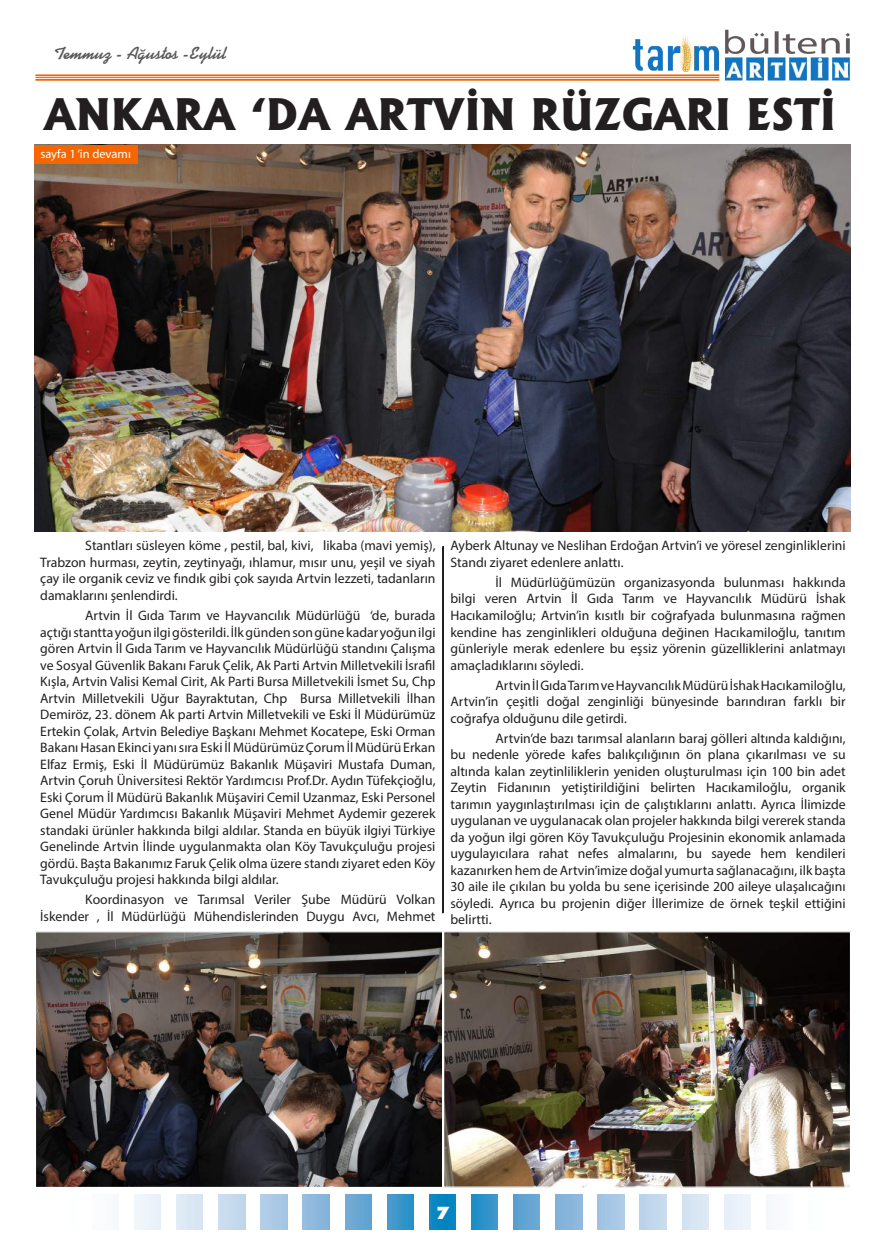
<style>
.page{position:relative;width:886px;height:1241px;background:#fff}
.page>*{position:absolute;margin:0;border:0;box-sizing:border-box;transform-origin:0 0}
.t1{font:800 41.5px "Albertus";color:#231f20}
.t2{font:700 17.5px "Kaufmann BT";color:#5a5a5d}
.t3{font:800 16.25px "Futura";color:#fff}
.t4{font:13.75px/16.5px "Myriad Pro";color:#231f20;text-align:justify}
.t5{font:12.5px "Myriad Pro";color:#fff}
</style>
<div class="page">
<hr style="left:35px;top:74px;width:684px;height:2px;background:#f66201">
<hr style="left:35px;top:77px;width:684px;height:1px;background:#f66201">
<hr style="left:35px;top:79px;width:684px;height:2px;background:#f66201">
<svg style="left:429px;top:1194px;width:27px;height:34px"></svg>
<svg style="left:471px;top:1194px;width:27px;height:34px"></svg>
<div style="left:387px;top:1194px;width:26px;height:34px;background:linear-gradient(to right,#4e9acd,#2691c7)"></div>
<div style="left:513px;top:1194px;width:27px;height:34px;background:#63a4d2"></div>
<div style="left:345px;top:1194px;width:26px;height:34px;background:#69a6d3"></div>
<div style="left:640px;top:1194px;width:26px;height:34px;background:#c1d7ed"></div>
<div style="left:682px;top:1194px;width:26px;height:34px;background:#d8e6f3"></div>
<div style="left:598px;top:1194px;width:26px;height:34px;background:#a6c7e4"></div>
<div style="left:724px;top:1194px;width:27px;height:34px;background:#ebf2f9"></div>
<div style="left:556px;top:1194px;width:26px;height:34px;background:#88b5dc"></div>
<div style="left:219px;top:1194px;width:26px;height:34px;background:#c5daed"></div>
<div style="left:261px;top:1194px;width:26px;height:34px;background:#abc9e5"></div>
<div style="left:176px;top:1194px;width:27px;height:34px;background:#dbe8f4"></div>
<div style="left:303px;top:1194px;width:26px;height:34px;background:#8db8dd"></div>
<div style="left:134px;top:1194px;width:27px;height:34px;background:#edf4fa"></div>
<div style="left:92px;top:1194px;width:27px;height:34px;background:#fafbfd"></div>
<div style="left:766px;top:1194px;width:27px;height:34px;background:#f7f9fc"></div>
<img style="left:631px;top:29px;width:219px;height:52px">
<img style="left:35px;top:145px;width:815px;height:386px">
<img style="left:37px;top:933px;width:404px;height:252px">
<div style="left:35px;top:931px;width:415px;height:256px;border:1px solid #fff"></div>
<img style="left:445px;top:933px;width:404px;height:252px">
<div style="left:443px;top:931px;width:408px;height:256px;border:1px solid #fff"></div>
<svg style="left:442px;top:545px;width:2px;height:368px"></svg>
<div style="left:35px;top:145px;width:103px;height:19px;background:#f56600"></div>
<p class="t2" style="left:54px;top:43px;width:174px">Temmuz - Ağustos -Eylül</p>
<h1 class="t1" style="left:44px;top:89px;width:794px">ANKARA ‘DA ARTVİN RÜZGARI ESTİ</h1>
<p class="t5" style="left:40px;top:146px;width:92px">sayfa 1 ‘in devamı</p>
<p class="t4" style="left:40px;top:537px;width:397px;text-indent:45px">Stantları süsleyen köme , pestil, bal, kivi, likaba (mavi yemiş), Trabzon hurması, zeytin, zeytinyağı, ıhlamur, mısır unu, yeşil ve siyah çay ile organik ceviz ve fındık gibi çok sayıda Artvin lezzeti, tadanların damaklarını şenlendirdi.</p>
<p class="t4" style="left:40px;top:607px;width:397px;text-indent:45px">Artvin İl Gıda Tarım ve Hayvancılık Müdürlüğü ‘de, burada açtığı stantta yoğun ilgi gösterildi. İlk günden son güne kadar yoğun ilgi gören Artvin İl Gıda Tarım ve Hayvancılık Müdürlüğü standını Çalışma ve Sosyal Güvenlik Bakanı Faruk Çelik, Ak Parti Artvin Milletvekili İsrafil Kışla, Artvin Valisi Kemal Cirit, Ak Parti Bursa Milletvekili İsmet Su, Chp Artvin Milletvekili Uğur Bayraktutan, Chp Bursa Milletvekili İlhan Demiröz, 23. dönem Ak parti Artvin Milletvekili ve Eski İl Müdürümüz Ertekin Çolak, Artvin Belediye Başkanı Mehmet Kocatepe, Eski Orman Bakanı Hasan Ekinci yanı sıra Eski İl Müdürümüz Çorum İl Müdürü Erkan Elfaz Ermiş, Eski İl Müdürümüz Bakanlık Müşaviri Mustafa Duman, Artvin Çoruh Üniversitesi Rektör Yardımcısı Prof.Dr. Aydın Tüfekçioğlu, Eski Çorum İl Müdürü Bakanlık Müşaviri Cemil Uzanmaz, Eski Personel Genel Müdür Yardımcısı Bakanlık Müşaviri Mehmet Aydemir gezerek standaki ürünler hakkında bilgi aldılar. Standa en büyük ilgiyi Türkiye Genelinde Artvin İlinde uygulanmakta olan Köy Tavukçuluğu projesi gördü. Başta Bakanımız Faruk Çelik olma üzere standı ziyaret eden Köy Tavukçuluğu projesi hakkında bilgi aldılar.</p>
<p class="t4" style="left:40px;top:891px;width:397px;text-align:right">Koordinasyon ve Tarımsal Veriler Şube Müdürü Volkan<br>İskender , İl Müdürlüğü Mühendislerinden Duygu Avcı, Mehmet</p>
<p class="t4" style="left:450px;top:537px;width:397px">Ayberk Altunay ve Neslihan Erdoğan Artvin’i ve yöresel zenginliklerini<br>Standı ziyaret edenlere anlattı.</p>
<p class="t4" style="left:450px;top:574px;width:397px;text-indent:45px">İl Müdürlüğümüzün organizasyonda bulunması hakkında bilgi veren Artvin İl Gıda Tarım ve Hayvancılık Müdürü İshak Hacıkamiloğlu; Artvin’in kısıtlı bir coğrafyada bulunmasına rağmen kendine has zenginlikleri olduğuna değinen Hacıkamiloğlu, tanıtım günleriyle merak edenlere bu eşsiz yörenin güzelliklerini anlatmayı amaçladıklarını söyledi.</p>
<p class="t4" style="left:450px;top:676px;width:397px;text-indent:45px">Artvin İl Gıda Tarım ve Hayvancılık Müdürü İshak Hacıkamiloğlu, Artvin’in çeşitli doğal zenginliği bünyesinde barındıran farklı bir coğrafya olduğunu dile getirdi.</p>
<p class="t4" style="left:450px;top:729px;width:397px;text-indent:45px">Artvin’de bazı tarımsal alanların baraj gölleri altında kaldığını, bu nedenle yörede kafes balıkçılığının ön plana çıkarılması ve su altında kalan zeytinliliklerin yeniden oluşturulması için 100 bin adet Zeytin Fidanının yetiştirildiğini belirten Hacıkamiloğlu, organik tarımın yaygınlaştırılması için de çalıştıklarını anlattı. Ayrıca İlimizde uygulanan ve uygulanacak olan projeler hakkında bilgi vererek standa da yoğun ilgi gören Köy Tavukçuluğu Projesinin ekonomik anlamada uygulayıcılara rahat nefes almalarını, bu sayede hem kendileri kazanırken hem de Artvin’imize doğal yumurta sağlanacağını, ilk başta 30 aile ile çıkılan bu yolda bu sene içerisinde 200 aileye ulaşalıcağını söyledi. Ayrıca bu projenin diğer İllerimize de örnek teşkil ettiğini belirtti.</p>
<p class="t3" style="left:436px;top:1201px;width:15px">7</p>
</div>
